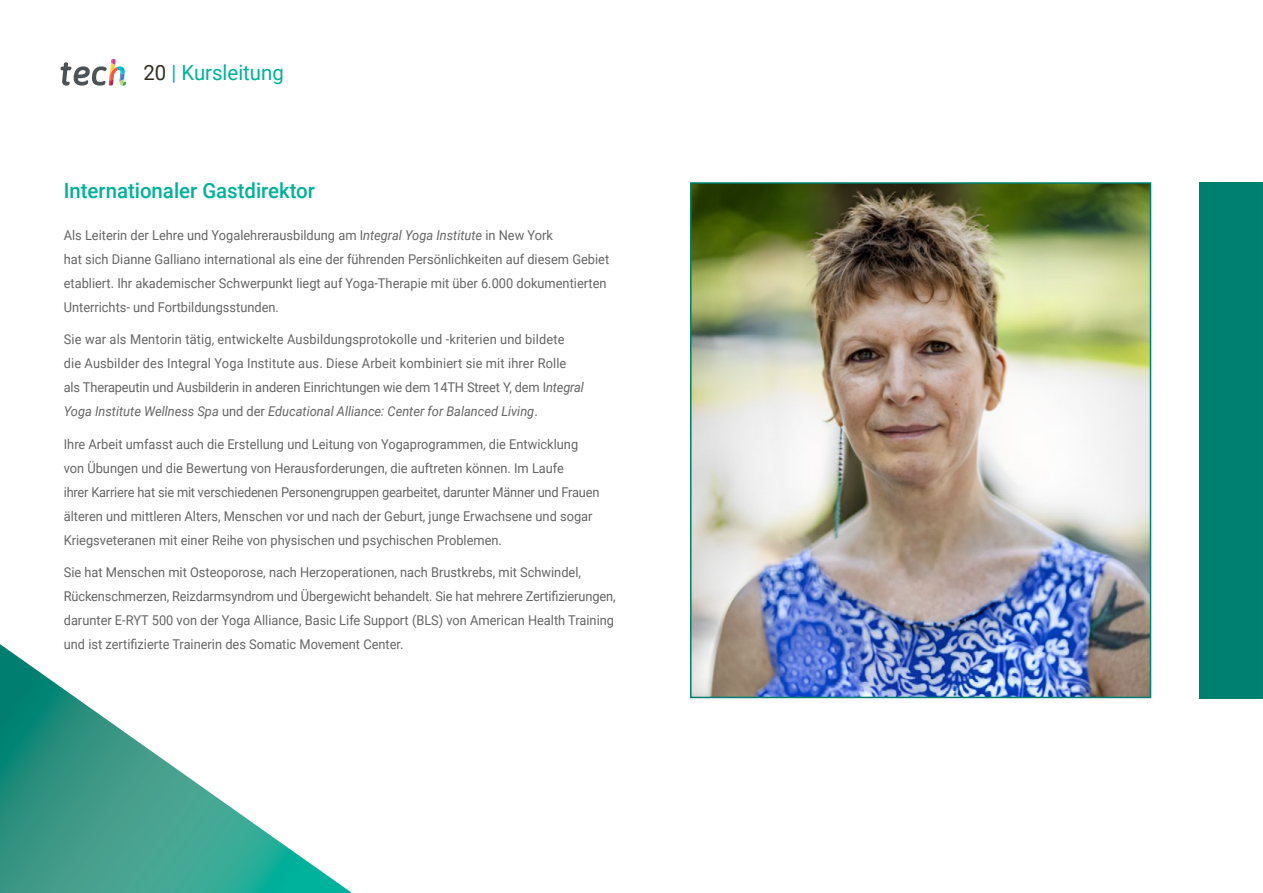
<style>
.page{position:relative;width:1263px;height:893px;background:#fff}
.page>*{position:absolute;margin:0;border:0;box-sizing:border-box;transform-origin:0 0}
.t1{font:500 21px "Roboto";color:#00b19b}
.t2{font:21px "Roboto";color:#00b19b}
.t3{font:13.5px/24px "Roboto";color:#656565;scale:.95 1}
.s1{color:#312e20}
.s2{font-style:italic}
</style>
<div class="page">
<img style="left:693px;top:185px;width:455px;height:510px">
<div style="left:690px;top:182px;width:461px;height:516px;border:2px solid #007f6f"></div>
<div style="left:1199px;top:182px;width:64px;height:516px;background:#008070"></div>
<svg style="left:61px;top:59px;width:65px;height:27px"></svg>
<svg style="left:0;top:644px;width:352px;height:249px"></svg>
<h1 class="t2" style="left:144px;top:57px;width:142px"><span class="s1">20</span> | Kursleitung</h1>
<h1 class="t1" style="left:64px;top:176px;width:253px">Internationaler Gastdirektor</h1>
<p class="t3" style="left:64px;top:222px;width:576px">Als Leiterin der Lehre und Yogalehrerausbildung am I<span class="s2">ntegral Yoga Institute</span> in New York<br>hat sich Dianne Galliano international als eine der führenden Persönlichkeiten auf diesem Gebiet etabliert. Ihr akademischer Schwerpunkt liegt auf Yoga-Therapie mit über 6.000 dokumentierten Unterrichts- und Fortbildungsstunden.</p>
<p class="t3" style="left:64px;top:327px;width:549px">Sie war als Mentorin tätig, entwickelte Ausbildungsprotokolle und -kriterien und bildete die Ausbilder des Integral Yoga Institute aus. Diese Arbeit kombiniert sie mit ihrer Rolle als Therapeutin und Ausbilderin in anderen Einrichtungen wie dem 14TH Street Y, dem I<span class="s2">ntegral Yoga Institute Wellness Spa</span> und der <span class="s2">Educational Alliance: Center for Balanced Living</span>.</p>
<p class="t3" style="left:64px;top:431px;width:565px">Ihre Arbeit umfasst auch die Erstellung und Leitung von Yogaprogrammen, die Entwicklung von Übungen und die Bewertung von Herausforderungen, die auftreten können. Im Laufe<br>ihrer Karriere hat sie mit verschiedenen Personengruppen gearbeitet, darunter Männer und Frauen älteren und mittleren Alters, Menschen vor und nach der Geburt, junge Erwachsene und sogar Kriegsveteranen mit einer Reihe von physischen und psychischen Problemen.</p>
<p class="t3" style="left:64px;top:560px;width:582px">Sie hat Menschen mit Osteoporose, nach Herzoperationen, nach Brustkrebs, mit Schwindel, Rückenschmerzen, Reizdarmsyndrom und Übergewicht behandelt. Sie hat mehrere Zertifizierungen, darunter E-RYT 500 von der Yoga Alliance, Basic Life Support (BLS) von American Health Training und ist zertifizierte Trainerin des Somatic Movement Center.</p>
</div>
